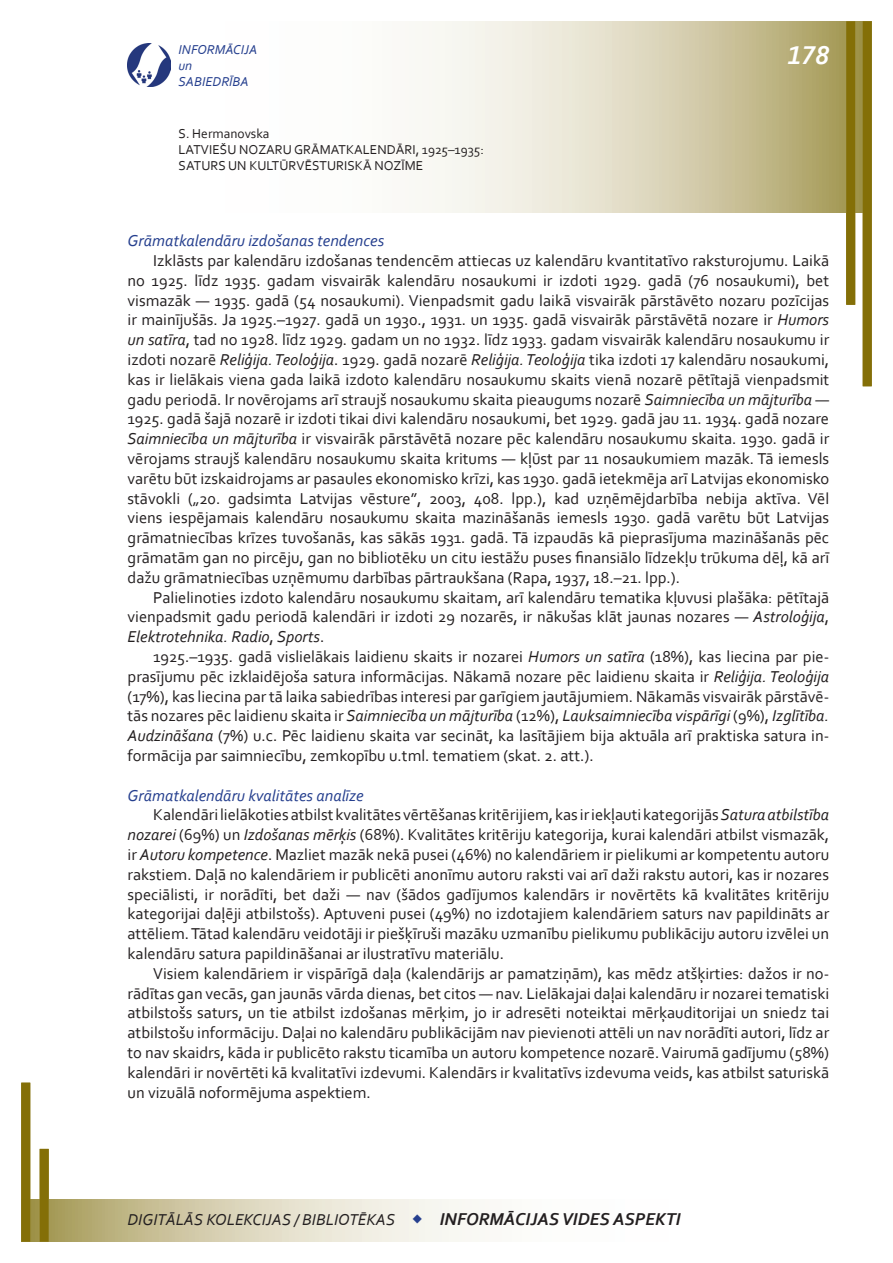
<style>
.page{position:relative;width:893px;height:1263px;background:#fff}
.page>*{position:absolute;margin:0;border:0;box-sizing:border-box;transform-origin:0 0}
.t1{font:italic 700 27px "Corbel";color:#fff}
.t2{font:italic 700 18px "Corbel";color:#231f20}
.bt{font:16.5px/19.8px "Corbel";color:#231f20;text-align:justify}
.bt_left{font:italic 16.5px "Corbel";color:#253f8e}
.t3{font:italic 16.5px "Corbel";color:#231f20}
.bt_left_9{font:13.5px/16.2px "Corbel";color:#231f20}
.t4{font:italic 13.5px/16.2px "Corbel";color:#253f8e}
.s1{font-style:italic}
</style>
<div class="page">
<svg style="left:127px;top:21px;width:736px;height:192px"></svg>
<svg style="left:30px;top:1199px;width:449px;height:43px;background:#d9d3b7"></svg>
<div style="left:863px;top:21px;width:9px;height:365px;background:#846f07"></div>
<div style="left:846px;top:21px;width:9px;height:284px;background:#846f07"></div>
<div style="left:21px;top:1083px;width:9px;height:159px;background:#846f07"></div>
<div style="left:40px;top:1149px;width:9px;height:93px;background:#846f07"></div>
<svg style="left:413px;top:1214px;width:9px;height:10px"></svg>
<p class="t4" style="left:179px;top:41px;width:80px">INFORMĀCIJA un<br>SABIEDRĪBA</p>
<p class="bt_left_9" style="left:179px;top:125px;width:92px">S. Hermanovska</p>
<p class="bt_left_9" style="left:179px;top:141px;width:307px">LATVIEŠU NOZARU GRĀMATKALENDĀRI, 1925–1935:<br>SATURS UN KULTŪRVĒSTURISKĀ NOZĪME</p>
<h1 class="t1" style="left:787px;top:38px;width:43px">178</h1>
<p class="bt_left" style="left:128px;top:230px;width:258px">Grāmatkalendāru izdošanas tendences</p>
<p class="bt" style="left:128px;top:250px;width:703px;text-indent:26px">Izklāsts par kalendāru izdošanas tendencēm attiecas uz kalendāru kvantitatīvo raksturojumu. Laikā no 1925. līdz 1935. gadam visvairāk kalendāru nosaukumi ir izdoti 1929. gadā (76 nosaukumi), bet vismazāk — 1935. gadā (54 nosaukumi). Vienpadsmit gadu laikā visvairāk pārstāvēto nozaru pozīcijas ir mainījušās. Ja 1925.–1927. gadā un 1930., 1931. un 1935. gadā visvairāk pārstāvētā nozare ir <span class="s1">Humors un satīra</span>, tad no 1928. līdz 1929. gadam un no 1932. līdz 1933. gadam visvairāk kalendāru nosaukumu ir izdoti nozarē <span class="s1">Reliģija. Teoloģija</span>. 1929. gadā nozarē <span class="s1">Reliģija. Teoloģija</span> tika izdoti 17 kalendāru nosaukumi, kas ir lielākais viena gada laikā izdoto kalendāru nosaukumu skaits vienā nozarē pētītajā vienpadsmit gadu periodā. Ir novērojams arī straujš nosaukumu skaita pieaugums nozarē <span class="s1">Saimniecība un mājturība</span> — 1925. gadā šajā nozarē ir izdoti tikai divi kalendāru nosaukumi, bet 1929. gadā jau 11. 1934. gadā nozare <span class="s1">Saimniecība un mājturība</span> ir visvairāk pārstāvētā nozare pēc kalendāru nosaukumu skaita. 1930. gadā ir vērojams straujš kalendāru nosaukumu skaita kritums — kļūst par 11 nosaukumiem mazāk. Tā iemesls varētu būt izskaidrojams ar pasaules ekonomisko krīzi, kas 1930. gadā ietekmēja arī Latvijas ekonomisko stāvokli („20. gadsimta Latvijas vēsture”, 2003, 408. lpp.), kad uzņēmējdarbība nebija aktīva. Vēl viens iespējamais kalendāru nosaukumu skaita mazināšanās iemesls 1930. gadā varētu būt Latvijas grāmatniecības krīzes tuvošanās, kas sākās 1931. gadā. Tā izpaudās kā pieprasījuma mazināšanās pēc grāmatām gan no pircēju, gan no bibliotēku un citu iestāžu puses finansiālo līdzekļu trūkuma dēļ, kā arī dažu grāmatniecības uzņēmumu darbības pārtraukšana (Rapa, 1937, 18.–21. lpp.).</p>
<p class="bt" style="left:128px;top:587px;width:703px;text-indent:26px">Palielinoties izdoto kalendāru nosaukumu skaitam, arī kalendāru tematika kļuvusi plašāka: pētītajā vienpadsmit gadu periodā kalendāri ir izdoti 29 nozarēs, ir nākušas klāt jaunas nozares — <span class="s1">Astroloģija</span>, <span class="s1">Elektrotehnika. Radio</span>, <span class="s1">Sports</span>.</p>
<p class="bt" style="left:128px;top:646px;width:703px;text-indent:26px">1925.–1935. gadā vislielākais laidienu skaits ir nozarei <span class="s1">Humors un satīra</span> (18%), kas liecina par pie&shy;prasījumu pēc izklaidējoša satura informācijas. Nākamā nozare pēc laidienu skaita ir <span class="s1">Reliģija. Teoloģija </span>(17%), kas liecina par tā laika sabiedrības interesi par garīgiem jautājumiem. Nākamās visvairāk pārstāvē&shy;tās nozares pēc laidienu skaita ir <span class="s1">Saimniecība un mājturība</span> (12%), <span class="s1">Lauksaimniecība vispārīgi</span> (9%), <span class="s1">Izglītība.<br>Audzināšana</span> (7%) u.c. Pēc laidienu skaita var secināt, ka lasītājiem bija aktuāla arī praktiska satura in&shy;formācija par saimniecību, zemkopību u.tml. tematiem (skat. 2. att.).</p>
<p class="bt_left" style="left:128px;top:785px;width:238px">Grāmatkalendāru kvalitātes analīze</p>
<p class="bt" style="left:128px;top:805px;width:703px;text-indent:26px">Kalendāri lielākoties atbilst kvalitātes vērtēšanas kritērijiem, kas ir iekļauti kategorijās <span class="s1">Satura atbilstība nozarei</span> (69%) un <span class="s1">Izdošanas mērķis</span> (68%). Kvalitātes kritēriju kategorija, kurai kalendāri atbilst vismazāk, ir <span class="s1">Autoru kompetence</span>. Mazliet mazāk nekā pusei (46%) no kalendāriem ir pielikumi ar kompetentu autoru rakstiem. Daļā no kalendāriem ir publicēti anonīmu autoru raksti vai arī daži rakstu autori, kas ir nozares speciālisti, ir norādīti, bet daži — nav (šādos gadījumos kalendārs ir novērtēts kā kvalitātes kritēriju kategorijai daļēji atbilstošs). Aptuveni pusei (49%) no izdotajiem kalendāriem saturs nav papildināts ar attēliem. Tātad kalendāru veidotāji ir piešķīruši mazāku uzmanību pielikumu publikāciju autoru izvēlei un kalendāru satura papildināšanai ar ilustratīvu materiālu.</p>
<p class="bt" style="left:128px;top:963px;width:703px;text-indent:26px">Visiem kalendāriem ir vispārīgā daļa (kalendārijs ar pamatziņām), kas mēdz atšķirties: dažos ir no&shy;rādītas gan vecās, gan jaunās vārda dienas, bet citos — nav. Lielākajai daļai kalendāru ir nozarei tematiski atbilstošs saturs, un tie atbilst izdošanas mērķim, jo ir adresēti noteiktai mērķauditorijai un sniedz tai atbilstošu informāciju. Daļai no kalendāru publikācijām nav pievienoti attēli un nav norādīti autori, līdz ar to nav skaidrs, kāda ir publicēto rakstu ticamība un autoru kompetence nozarē. Vairumā gadījumu (58%) kalendāri ir novērtēti kā kvalitatīvi izdevumi. Kalendārs ir kvalitatīvs izdevuma veids, kas atbilst saturiskā un vizuālā noformējuma aspektiem.</p>
<p class="t3" style="left:128px;top:1210px;width:269px">DIGITĀLĀS KOLEKCIJAS / BIBLIOTĒKAS</p>
<p class="t2" style="left:440px;top:1208px;width:242px">INFORMĀCIJAS VIDES ASPEKTI</p>
<p class="t3" style="left:440px;top:1209px;width:213px">INFORMĀCIJAS VIDES ASPEKTI</p>
</div>
